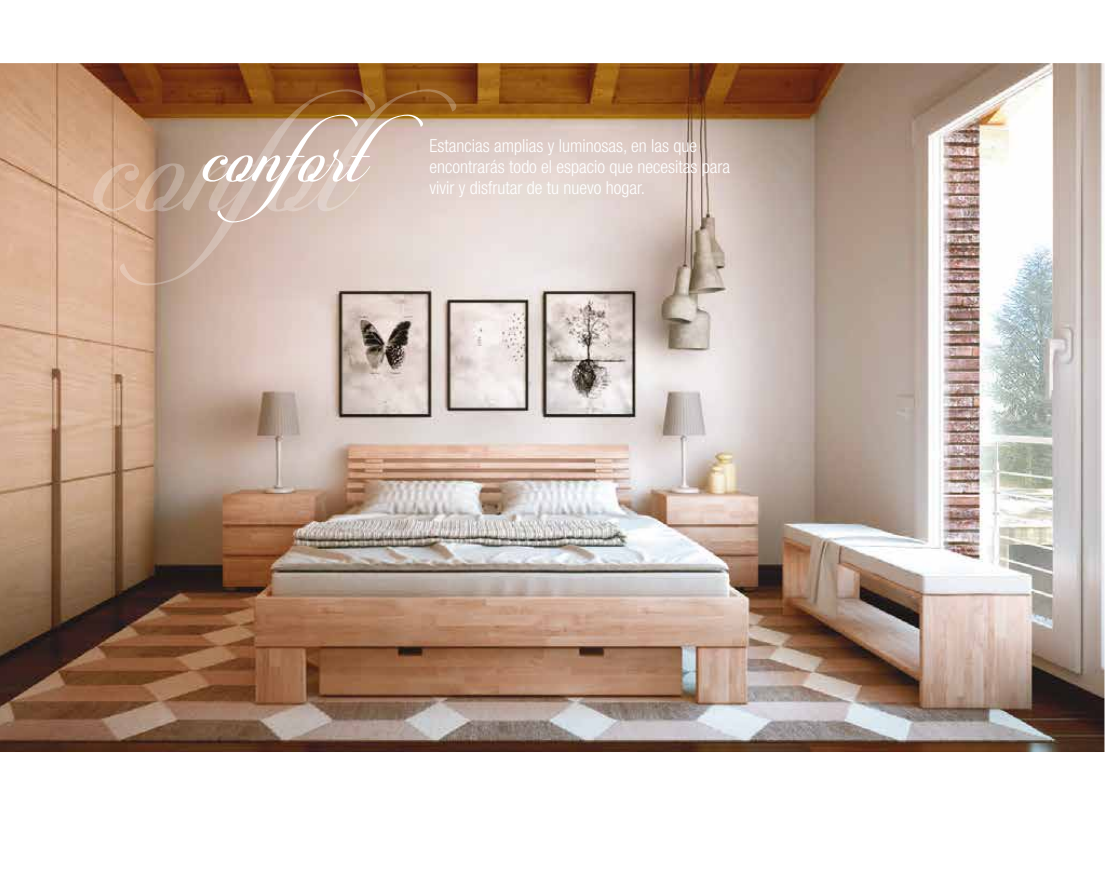
<style>
.page{position:relative;width:1106px;height:893px;background:#fff}
.page>*{position:absolute;margin:0;border:0;box-sizing:border-box;transform-origin:0 0}
.t1{font:150px "Candlescript Demo Version";color:#fff}
.t2{font:82.5px "Candlescript Demo Version";color:#fff}
.t3{font:300 condensed 18px/21px "Helvetica Neue LT Std";color:#fff}
</style>
<div class="page">
<img style="left:0;top:63px;width:1105px;height:689px">
<h1 class="t1" style="left:88px;top:70px;width:402px">confot</h1>
<h2 class="t2" style="left:200px;top:104px;width:226px">confort</h2>
<p class="t3" style="left:429px;top:135px;width:302px">Estancias amplias y luminosas, en las que encontrarás todo el espacio que necesitas para vivir y disfrutar de tu nuevo hogar.</p>
</div>
